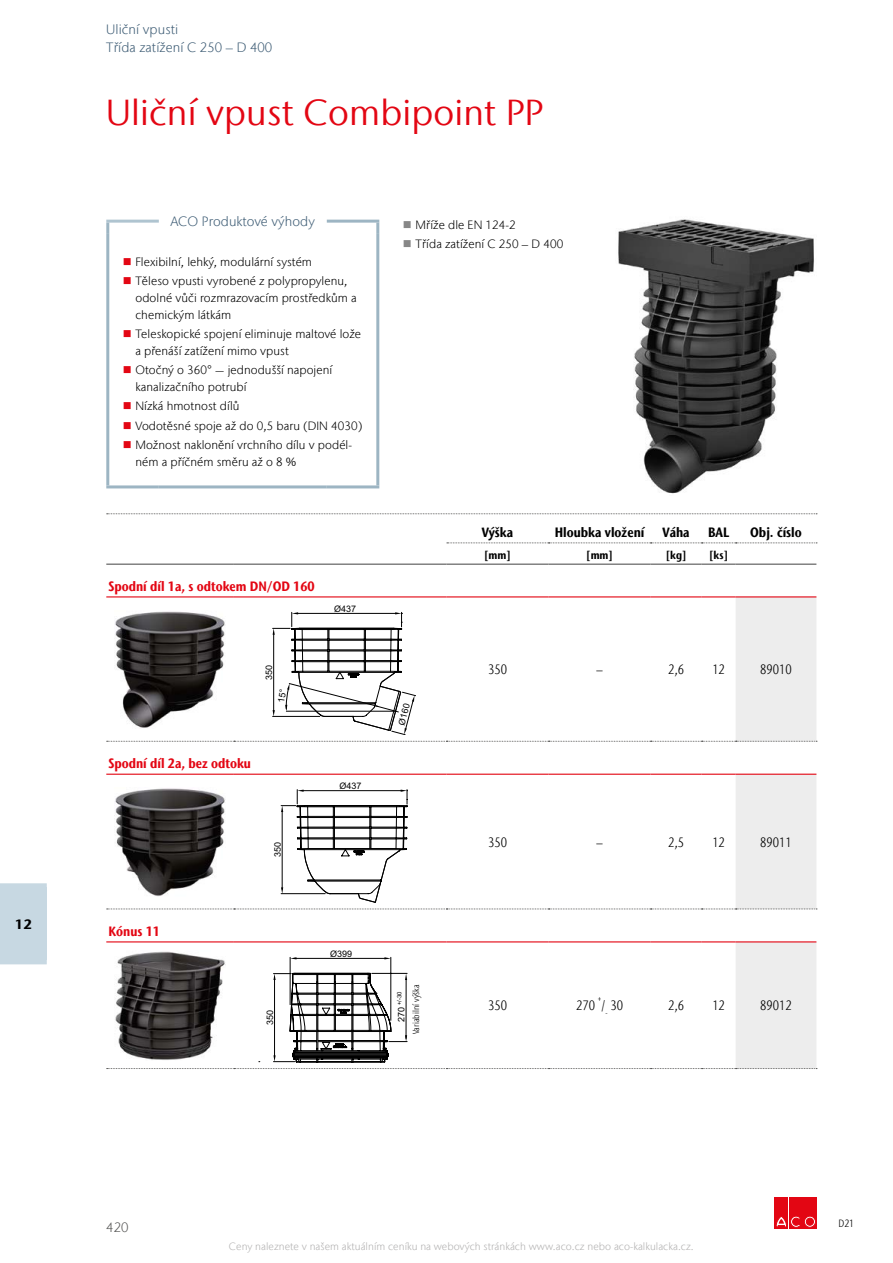
<style>
.page{position:relative;width:893px;height:1263px;background:#fff}
.page>*{position:absolute;margin:0;border:0;box-sizing:border-box;transform-origin:0 0}
.t1{font:36px "Stone Sans IIITC Com";letter-spacing:.005em;color:#e30613}
.t2{font:700 condensed 13.5px "Stone Sans IIITC Com";color:#e30613}
.t3{font:300 13.5px/17.9px "Stone Sans IIITC Com";letter-spacing:.005em;color:#415f77}
.t4{font:300 condensed 13.5px "Stone Sans IIITC Com";color:#000}
.t5{font:700 condensed 13.5px "Stone Sans IIITC Com";color:#000}
.t6{font:300 13.5px "Stone Sans IIITC Com";color:#575756}
.t7{font:700 13.5px "Stone Sans IIITC Com";color:#000}
.t8{font:300 12px/17px "Stone Sans IIITC Com";letter-spacing:.005em;color:#000}
.t9{font:700 condensed 11.25px "Stone Sans IIITC Com";color:#000}
.t10{font:300 10.5px "Stone Sans IIITC Com";letter-spacing:.005em;color:#b3b2b2}
.t11{font:300 condensed 10.5px "Stone Sans IIITC Com";color:#000}
.t12{font:9px "Arial";color:#000}
.t13{font:300 condensed 9px "Stone Sans IIITC Com";letter-spacing:.005em;color:#000}
.t14{font:300 condensed 7.8px "Stone Sans IIITC Com";color:#000}
.t15{font:6px "Arial";color:#000}
.s1{color:#e30613}
.s2{color:#878787}
.s3{font-size:9px}
</style>
<div class="page">
<svg style="left:107px;top:513px;width:710px;height:1px"></svg>
<hr style="left:106px;top:220px;width:53px;height:3px;background:#afc4d0">
<svg style="left:106px;top:223px;width:3px;height:11px"></svg>
<hr style="left:327px;top:220px;width:52px;height:3px;background:#9db5c3">
<svg style="left:376px;top:223px;width:3px;height:11px"></svg>
<hr style="left:106px;top:234px;width:3px;height:251px;background:#9db5c3">
<hr style="left:376px;top:234px;width:3px;height:251px;background:#9db5c3">
<hr style="left:106px;top:485px;width:53px;height:3px;background:#9db5c3">
<hr style="left:159px;top:485px;width:168px;height:3px;background:#9db5c3">
<hr style="left:327px;top:485px;width:52px;height:3px;background:#9db5c3">
<img style="left:618px;top:219px;width:196px;height:275px">
<svg style="left:447px;top:542px;width:370px;height:1px"></svg>
<hr style="left:106px;top:564px;width:128px;height:1px;background:#575756">
<hr style="left:234px;top:564px;width:212px;height:1px;background:#575756">
<hr style="left:446px;top:564px;width:103px;height:1px;background:#575756">
<hr style="left:549px;top:564px;width:102px;height:1px;background:#575756">
<hr style="left:651px;top:564px;width:51px;height:1px;background:#575756">
<hr style="left:702px;top:564px;width:34px;height:1px;background:#575756">
<hr style="left:736px;top:564px;width:80px;height:1px;background:#575756">
<hr style="left:106px;top:596px;width:128px;height:1px;background:#e30613">
<hr style="left:234px;top:596px;width:212px;height:1px;background:#e30613">
<hr style="left:446px;top:596px;width:103px;height:1px;background:#e30613">
<hr style="left:549px;top:596px;width:102px;height:1px;background:#e30613">
<hr style="left:651px;top:596px;width:51px;height:1px;background:#e30613">
<hr style="left:702px;top:596px;width:34px;height:1px;background:#e30613">
<hr style="left:736px;top:596px;width:80px;height:1px;background:#e30613">
<hr style="left:106px;top:774px;width:128px;height:1px;background:#e30613">
<hr style="left:106px;top:941px;width:128px;height:1px;background:#e30613">
<div style="left:775px;top:1197px;width:13px;height:31px;background:#e30613"></div>
<div style="left:789px;top:1197px;width:13px;height:31px;background:#e30613"></div>
<svg style="left:776px;top:1216px;width:24px;height:11px"></svg>
<div style="left:803px;top:1197px;width:13px;height:31px;background:#e30613"></div>
<svg style="left:804px;top:1216px;width:11px;height:11px"></svg>
<div style="left:804px;top:1216px;width:12px;height:11px;border:1px solid #e30613;border-radius:50%"></div>
<div style="left:806px;top:1218px;width:7px;height:7px;background:#e30613;border-radius:50%"></div>
<div style="left:806px;top:1218px;width:7px;height:7px;border:1px solid #e30613;border-radius:50%"></div>
<div style="left:0;top:887px;width:47px;height:73px;background:#c7d8e2"></div>
<div style="left:0;top:883px;width:47px;height:9px;background:#c7d8e2"></div>
<div style="left:0;top:956px;width:47px;height:8px;background:#c7d8e2"></div>
<svg style="left:107px;top:597px;width:710px;height:472px"></svg>
<p class="t7" style="left:15px;top:915px;width:19px">12</p>
<p class="t3" style="left:106px;top:20px;width:168px">Uliční vpusti<br>Třída zatížení C 250 – D 400</p>
<h1 class="t1" style="left:106px;top:90px;width:439px">Uliční vpust Combipoint PP</h1>
<p class="t3" style="left:171px;top:213px;width:146px">ACO Produktové výhody</p>
<p class="t8" style="left:123px;top:253px;width:191px"><span class="s1">■</span> Flexibilní, lehký, modulární systém</p>
<p class="t8" style="left:135px;top:272px;width:223px;text-indent:-13px"><span class="s1">■</span> Těleso vpusti vyrobené z polypropylenu, odolné vůči rozmrazovacím prostředkům a chemickým látkám</p>
<p class="t8" style="left:135px;top:325px;width:227px;text-indent:-13px"><span class="s1">■</span> Teleskopické spojení eliminuje maltové lože a přenáší zatížení mimo vpust</p>
<p class="t8" style="left:135px;top:361px;width:198px;text-indent:-13px"><span class="s1">■</span> Otočný o 360° — jednodušší napojení kanalizačního potrubí</p>
<p class="t8" style="left:123px;top:398px;width:118px"><span class="s1">■</span> Nízká hmotnost dílů</p>
<p class="t8" style="left:123px;top:417px;width:241px"><span class="s1">■</span> Vodotěsné spoje až do 0,5 baru (DIN 4030)</p>
<p class="t8" style="left:135px;top:436px;width:218px;text-indent:-13px"><span class="s1">■</span> Možnost naklonění vrchního dílu v podél&shy;ném a příčném směru až o 8 %</p>
<p class="t2" style="left:108px;top:577px;width:208px">Spodní díl 1a, s odtokem DN/OD 160</p>
<p class="t12" style="left:334px;top:602px;width:24px">Ø437</p>
<p class="t12" style="left:263px;top:680px;width:17px;rotate:-90deg">350</p>
<p class="t2" style="left:108px;top:754px;width:144px">Spodní díl 2a, bez odtoku</p>
<p class="t2" style="left:108px;top:922px;width:53px">Kónus 11</p>
<p class="t12" style="left:271px;top:857px;width:17px;rotate:-90deg">350</p>
<p class="t12" style="left:264px;top:1025px;width:17px;rotate:-90deg">350</p>
<p class="t12" style="left:340px;top:780px;width:24px">Ø437</p>
<p class="t12" style="left:330px;top:947px;width:24px">Ø399</p>
<p class="t8" style="left:403px;top:216px;width:114px"><span class="s2">■</span> Mříže dle EN 124-2</p>
<p class="t8" style="left:403px;top:235px;width:162px"><span class="s2">■</span> Třída zatížení C 250 – D 400</p>
<p class="t5" style="left:482px;top:523px;width:33px">Výška</p>
<p class="t5" style="left:555px;top:523px;width:91px">Hloubka vložení</p>
<p class="t5" style="left:663px;top:523px;width:29px">Váha</p>
<p class="t5" style="left:708px;top:523px;width:22px">BAL</p>
<p class="t5" style="left:750px;top:523px;width:53px">Obj. číslo</p>
<p class="t9" style="left:484px;top:548px;width:28px">[mm]</p>
<p class="t9" style="left:586px;top:548px;width:28px">[mm]</p>
<p class="t9" style="left:666px;top:548px;width:22px">[kg]</p>
<p class="t9" style="left:709px;top:548px;width:21px">[ks]</p>
<p class="t12" style="left:395px;top:723px;width:24px;rotate:-75deg">Ø160</p>
<p class="t15" style="left:395px;top:1022px;width:32px;rotate:-90deg"><span class="s3">270</span> +/-30</p>
<p class="t12" style="left:409px;top:1034px;width:53px;rotate:-90deg">Einstecktiefe</p>
<p class="t13" style="left:410px;top:1034px;width:52px;rotate:-90deg">Variabilní výška</p>
<p class="t4" style="left:488px;top:661px;width:20px">350</p>
<p class="t4" style="left:596px;top:661px;width:8px">–</p>
<p class="t4" style="left:668px;top:661px;width:18px">2,6</p>
<p class="t4" style="left:712px;top:661px;width:14px">12</p>
<p class="t4" style="left:760px;top:661px;width:33px">89010</p>
<p class="t4" style="left:488px;top:834px;width:20px">350</p>
<p class="t4" style="left:596px;top:834px;width:8px">–</p>
<p class="t4" style="left:668px;top:834px;width:18px">2,5</p>
<p class="t4" style="left:712px;top:834px;width:14px">12</p>
<p class="t4" style="left:760px;top:834px;width:33px">89011</p>
<p class="t14" style="left:598px;top:994px;width:5px">+</p>
<p class="t4" style="left:602px;top:997px;width:23px">/<sub>-</sub> 30</p>
<p class="t4" style="left:668px;top:997px;width:18px">2,6</p>
<p class="t4" style="left:712px;top:997px;width:14px">12</p>
<p class="t4" style="left:760px;top:997px;width:33px">89012</p>
<p class="t4" style="left:488px;top:997px;width:20px">350</p>
<p class="t4" style="left:576px;top:997px;width:20px">270</p>
<p class="t6" style="left:106px;top:1219px;width:24px">420</p>
<p class="t10" style="left:229px;top:1240px;width:466px">Ceny naleznete v našem aktuálním ceníku na webových stránkách www.aco.cz nebo aco-kalkulacka.cz.</p>
<p class="t11" style="left:838px;top:1217px;width:17px">D21</p>
</div>
